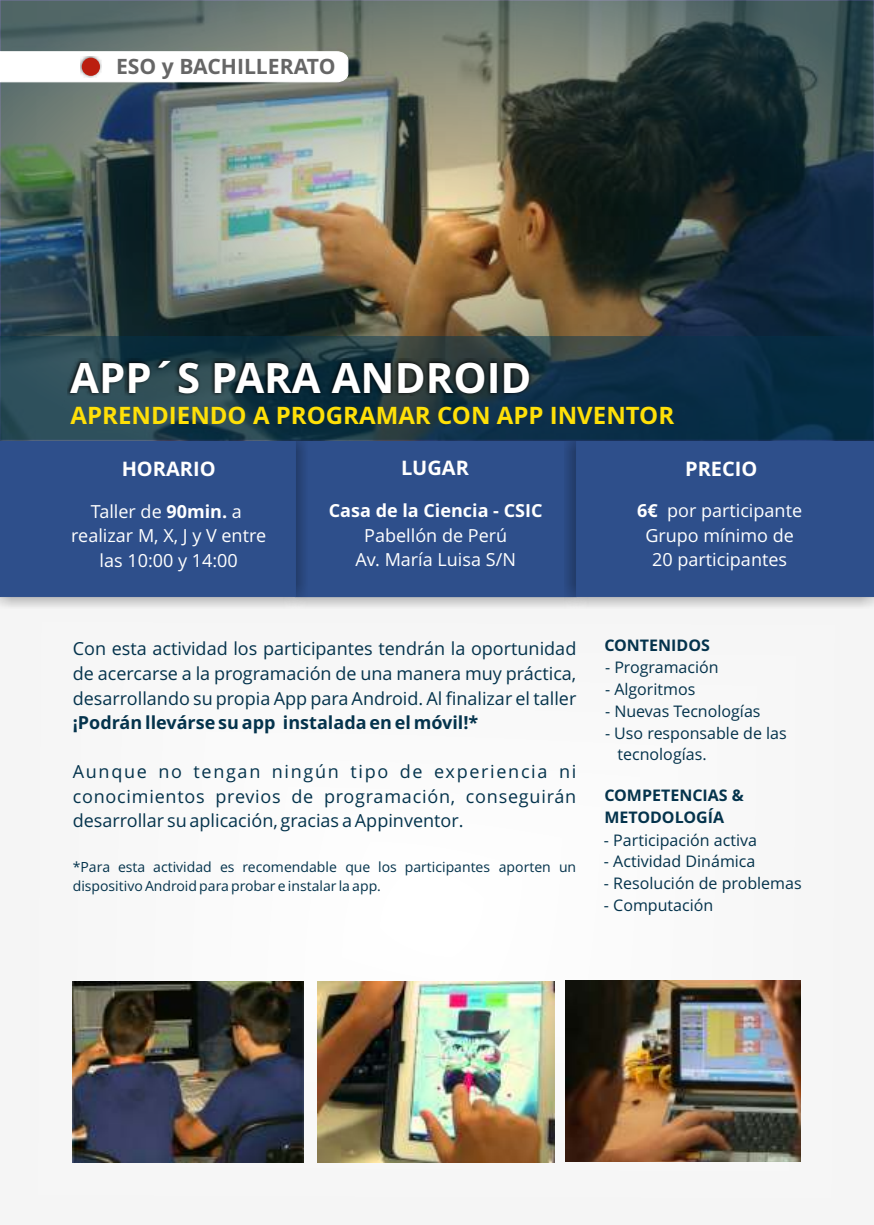
<style>
.page{position:relative;width:874px;height:1225px;background:#fff}
.page>*{position:absolute;margin:0;border:0;box-sizing:border-box;transform-origin:0 0}
.t1{font:700 41.8px "Open Sans";color:#fff}
.t2{font:700 24px "Open Sans";color:#ffe008}
.t3{font:700 21.2px "Open Sans";color:#666}
.t4{font:700 20px "Open Sans";color:#fff}
.t5{font:18px/24.6px "Open Sans";color:#04334c;text-align:justify}
.t6{font:18px/24.6px "Open Sans";color:#fff;text-align:center}
.t7{font:700 18px "Open Sans";color:#04334c}
.t8{font:700 18px "Open Sans";color:#fff}
.t9{font:16px/21.8px "Open Sans";color:#04334c}
.t10{font:700 16px/22.6px "Open Sans";color:#04334c}
.t11{font:14px/19px "Open Sans";color:#04334c}
.s1{font-weight:700}
</style>
<div class="page">
<div style="left:0;top:594px;width:873px;height:631px;background:#f5f5f5"></div>
<div style="left:152px;top:704px;width:565px;height:414px;background:#f9f9f9;border-radius:12px"></div>
<div style="left:303px;top:814px;width:258px;height:197px;background:#fdfdfd;border-radius:24px"></div>
<img style="left:73px;top:981px;width:230px;height:181px">
<img style="left:317px;top:981px;width:237px;height:181px">
<img style="left:565px;top:980px;width:234px;height:181px">
<div style="left:307px;top:441px;width:257px;height:156px;background:#2e4f8b"></div>
<img style="left:564px;top:441px;width:309px;height:167px">
<div style="left:575px;top:441px;width:298px;height:156px;background:#2e4f8b"></div>
<img style="left:0;top:441px;width:307px;height:167px">
<div style="left:0;top:441px;width:296px;height:156px;background:#2e4f8b"></div>
<img style="left:0;top:0;width:873px;height:441px">
<svg style="left:0;top:336px;width:873px;height:104px;background:#163647"></svg>
<img style="left:62px;top:398px;width:620px;height:35px">
<img style="left:68px;top:358px;width:463px;height:37px">
<svg style="left:0;top:51px;width:349px;height:32px"></svg>
<img style="left:80px;top:56px;width:21px;height:21px">
<div style="left:82px;top:58px;width:18px;height:18px;background:#bb1f10;border-radius:50%"></div>
<p class="t3" style="left:116px;top:58px;width:221px">ESO y BACHILLERATO</p>
<h1 class="t1" style="left:70px;top:361px;width:462px">APP´S PARA ANDROID</h1>
<h2 class="t2" style="left:71px;top:405px;width:605px">APRENDIENDO A PROGRAMAR CON APP INVENTOR</h2>
<p class="t4" style="left:122px;top:460px;width:95px">HORARIO</p>
<p class="t4" style="left:401px;top:460px;width:69px">LUGAR</p>
<p class="t4" style="left:684px;top:460px;width:74px">PRECIO</p>
<p class="t8" style="left:328px;top:503px;width:215px">Casa de la Ciencia - CSIC</p>
<p class="t6" style="left:355px;top:525px;width:162px">Pabellón de Perú<br>Av. María Luisa S/N</p>
<p class="t6" style="left:71px;top:501px;width:196px">Taller de <span class="s1">90min.</span> a realizar M, X, J y V entre las 10:00 y 14:00</p>
<p class="t6" style="left:636px;top:500px;width:166px"><span class="s1">6€</span> por participante<br>Grupo mínimo de<br>20 participantes</p>
<p class="t5" style="left:73px;top:638px;width:505px">Con esta actividad los participantes tendrán la oportunidad de acercarse a la programación de una manera muy práctica, desarrollando su propia App para Android. Al finalizar el taller</p>
<p class="t7" style="left:73px;top:715px;width:407px">¡Podrán llevárse su app instalada en el móvil!*</p>
<p class="t5" style="left:73px;top:761px;width:505px">Aunque no tengan ningún tipo de experiencia ni conocimientos previos de programación, conseguirán desarrollar su aplicación, gracias a Appinventor.</p>
<p class="t11" style="left:73px;top:858px;width:504px">*Para esta actividad es recomendable que los participantes aporten un dispositivo Android para probar e instalar la app.</p>
<p class="t10" style="left:604px;top:635px;width:107px">CONTENIDOS</p>
<p class="t9" style="left:604px;top:658px;width:115px">- Programación</p>
<p class="t9" style="left:604px;top:680px;width:92px">- Algoritmos</p>
<p class="t9" style="left:604px;top:702px;width:157px">- Nuevas Tecnologías</p>
<p class="t9" style="left:617px;top:723px;width:171px;text-indent:-12px">- Uso responsable de las tecnologías.</p>
<p class="t10" style="left:604px;top:785px;width:141px">COMPETENCIAS &amp;<br>METODOLOGÍA</p>
<p class="t9" style="left:603px;top:830px;width:154px">- Participación activa</p>
<p class="t9" style="left:603px;top:852px;width:153px">- Actividad Dinámica</p>
<p class="t9" style="left:603px;top:874px;width:199px">- Resolución de problemas</p>
<p class="t9" style="left:603px;top:896px;width:111px">- Computación</p>
</div>
